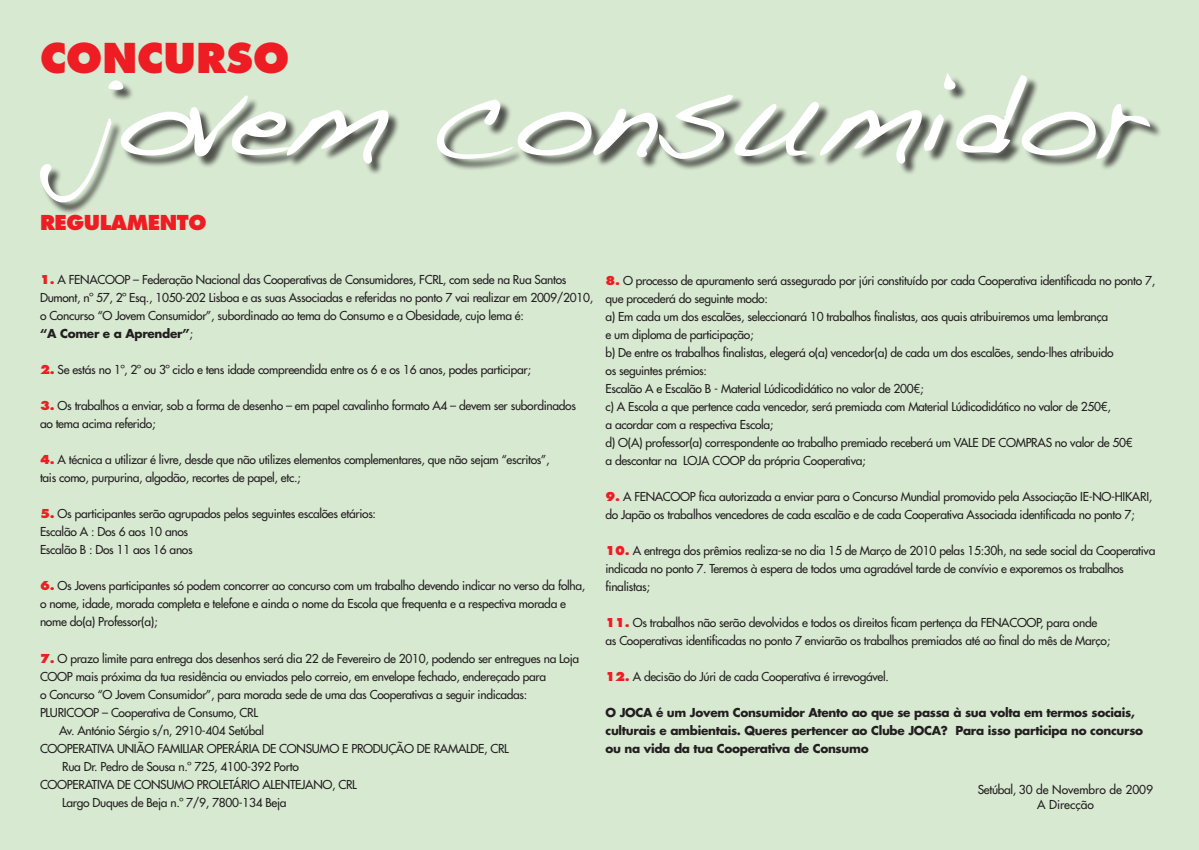
<style>
.page{position:relative;width:1199px;height:850px;background:#d8e9d2}
.page>*{position:absolute;margin:0;border:0;box-sizing:border-box;transform-origin:0 0}
.t1{font:800 40px "Futura Std";color:#ee1d23}
.t2{font:800 20px "Futura Std";letter-spacing:-.025em;color:#ee1d23}
.t3{font:500 12px/18px "Futura Std";letter-spacing:-.025em;color:#231f20}
.t4{font:700 12px/18px "Futura Std";letter-spacing:-.025em;color:#231f20}
.t5{font:500 12px "Futura Std";color:#231f20}
.s1{font-weight:800;color:#ee1d23}
.s2{font-weight:500}
</style>
<div class="page">
<svg style="left:40px;top:73px;width:1110px;height:129px"></svg>
<p class="t1" style="left:40px;top:33px;width:251px">CONCURSO</p>
<p class="t2" style="left:40px;top:210px;width:168px">REGULAMENTO</p>
<p class="t3" style="left:40px;top:271px;width:555px"><span class="s1">1.</span> A FENACOOP – Federação Nacional das Cooperativas de Consumidores, FCRL, com sede na Rua Santos<br>Dumont, nº 57, 2º Esq., 1050-202 Lisboa e as suas Associadas e referidas no ponto 7 vai realizar em 2009/2010, o Concurso “O Jovem Consumidor”, subordinado ao tema do Consumo e a Obesidade, cujo lema é:</p>
<p class="t4" style="left:40px;top:325px;width:154px">“A Comer e a Aprender”<span class="s2">;</span></p>
<p class="t3" style="left:40px;top:361px;width:492px"><span class="s1">2.</span> Se estás no 1º, 2º ou 3º ciclo e tens idade compreendida entre os 6 e os 16 anos, podes participar;</p>
<p class="t3" style="left:40px;top:397px;width:537px"><span class="s1">3.</span> Os trabalhos a enviar, sob a forma de desenho – em papel cavalinho formato A4 – devem ser subordinados</p>
<p class="t3" style="left:40px;top:415px;width:117px">ao tema acima referido;</p>
<p class="t3" style="left:40px;top:451px;width:511px"><span class="s1">4.</span> A técnica a utilizar é livre, desde que não utilizes elementos complementares, que não sejam “escritos”,</p>
<p class="t3" style="left:40px;top:469px;width:262px">tais como, purpurina, algodão, recortes de papel, etc.;</p>
<p class="t3" style="left:40px;top:505px;width:337px"><span class="s1">5.</span> Os participantes serão agrupados pelos seguintes escalões etários:</p>
<p class="t3" style="left:40px;top:523px;width:150px">Escalão A : Dos 6 aos 10 anos</p>
<p class="t3" style="left:40px;top:541px;width:154px">Escalão B : Dos 11 aos 16 anos</p>
<p class="t3" style="left:40px;top:577px;width:547px"><span class="s1">6.</span> Os Jovens participantes só podem concorrer ao concurso com um trabalho devendo indicar no verso da folha, o nome, idade, morada completa e telefone e ainda o nome da Escola que frequenta e a respectiva morada e nome do(a) Professor(a);</p>
<p class="t3" style="left:40px;top:649px;width:541px"><span class="s1">7.</span> O prazo limite para entrega dos desenhos será dia 22 de Fevereiro de 2010, podendo ser entregues na Loja<br>COOP mais próxima da tua residência ou enviados pelo correio, em envelope fechado, endereçado para</p>
<p class="t3" style="left:40px;top:685px;width:489px">o Concurso “O Jovem Consumidor”, para morada sede de uma das Cooperativas a seguir indicadas:</p>
<p class="t3" style="left:40px;top:703px;width:36px">Pluricoop</p>
<p class="t3" style="left:102px;top:703px;width:157px">– Cooperativa de Consumo, CRL</p>
<p class="t3" style="left:59px;top:721px;width:207px">Av. António Sérgio s/n, 2910-404 Setúbal</p>
<p class="t3" style="left:40px;top:739px;width:17px">Coopera</p>
<p class="t3" style="left:92px;top:739px;width:205px">tiva Un ião Familiar Operária de Cons</p>
<p class="t3" style="left:312px;top:739px;width:54px">umo e Prod</p>
<p class="t3" style="left:380px;top:739px;width:85px">ução de Ramalde</p>
<p class="t3" style="left:484px;top:739px;width:26px">, CRL</p>
<p class="t3" style="left:62px;top:757px;width:238px">Rua Dr. Pedro de Sousa n.º 725, 4100-392 Porto</p>
<p class="t3" style="left:40px;top:775px;width:17px">Coopera</p>
<p class="t3" style="left:92px;top:775px;width:59px">tiva de Cons</p>
<p class="t3" style="left:166px;top:775px;width:44px">umo Prole</p>
<p class="t3" style="left:229px;top:775px;width:75px">tário Alentejano</p>
<p class="t3" style="left:332px;top:775px;width:26px">, CRL</p>
<p class="t3" style="left:62px;top:793px;width:226px">Largo Duques de Beja n.º 7/9, 7800-134 Beja</p>
<p class="t3" style="left:605px;top:271px;width:551px"><span class="s1">8.</span> O processo de apuramento será assegurado por júri constituído por cada Cooperativa identificada no ponto 7, que procederá do seguinte modo:</p>
<p class="t3" style="left:605px;top:307px;width:504px">a) Em cada um dos escalões, seleccionará 10 trabalhos finalistas, aos quais atribuiremos uma lembrança</p>
<p class="t3" style="left:605px;top:325px;width:149px">e um diploma de participação;</p>
<p class="t3" style="left:605px;top:343px;width:510px">b) De entre os trabalhos finalistas, elegerá o(a) vencedor(a) de cada um dos escalões, sendo-lhes atribuido</p>
<p class="t3" style="left:605px;top:361px;width:103px">os seguintes prémios:</p>
<p class="t3" style="left:605px;top:379px;width:320px">Escalão A e Escalão B - Material Lúdicodidático no valor de 200€;</p>
<p class="t3" style="left:605px;top:397px;width:507px">c) A Escola a que pertence cada vencedor, será premiada com Material Lúdicodidático no valor de 250€,</p>
<p class="t3" style="left:605px;top:415px;width:169px">a acordar com a respectiva Escola;</p>
<p class="t3" style="left:605px;top:433px;width:528px">d) O(A) professor(a) correspondente ao trabalho premiado receberá um VALE DE COMPRAS no valor de 50€</p>
<p class="t3" style="left:605px;top:451px;width:262px">a descontar na LOJA COOP da própria Cooperativa;</p>
<p class="t3" style="left:605px;top:487px;width:548px"><span class="s1">9.</span> A FENACOOP fica autorizada a enviar para o Concurso Mundial promovido pela Associação IE-NO-HIKARI, do Japão os trabalhos vencedores de cada escalão e de cada Cooperativa Associada identificada no ponto 7;</p>
<p class="t3" style="left:605px;top:541px;width:551px"><span class="s1">10.</span> A entrega dos prêmios realiza-se no dia 15 de Março de 2010 pelas 15:30h, na sede social da Cooperativa indicada no ponto 7. Teremos à espera de todos uma agradável tarde de convívio e exporemos os trabalhos finalistas;</p>
<p class="t3" style="left:605px;top:613px;width:493px"><span class="s1">11.</span> Os trabalhos não serão devolvidos e todos os direitos ficam pertença da FENACOOP, para onde</p>
<p class="t3" style="left:605px;top:631px;width:506px">as Cooperativas identificadas no ponto 7 enviarão os trabalhos premiados até ao final do mês de Março;</p>
<p class="t3" style="left:605px;top:667px;width:285px"><span class="s1">12.</span> A decisão do Júri de cada Cooperativa é irrevogável.</p>
<p class="t4" style="left:605px;top:703px;width:539px">O JOCA é um Jovem Consumidor Atento ao que se passa à sua volta em termos sociais, culturais e ambientais. Queres pertencer ao Clube JOCA? Para isso participa no concurso ou na vida da tua Cooperativa de Consumo</p>
<p class="t5" style="left:978px;top:782px;width:177px">Setúbal, 30 de Novembro de 2009</p>
<p class="t3" style="left:1037px;top:795px;width:58px">A Direcção</p>
</div>
